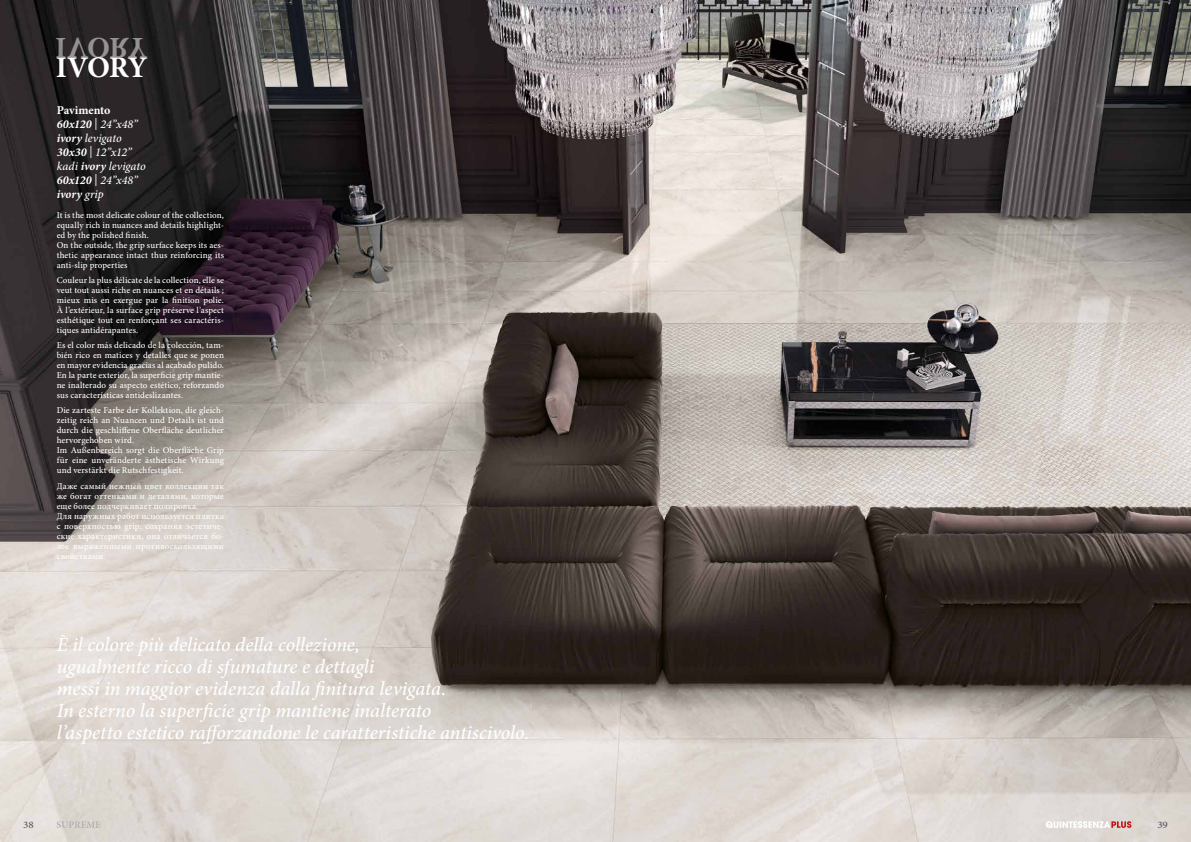
<style>
.page{position:relative;width:1191px;height:842px;background:#fff}
.page>*{position:absolute;margin:0;border:0;box-sizing:border-box;transform-origin:0 0}
.t1{font:700 30px "Minion Pro";letter-spacing:-.035em;color:#fff}
.t2{font:italic 500 20px/22px "Minion Pro";letter-spacing:-.005em;color:#fff}
.t3{font:italic 500 12px/14px "Minion Pro";letter-spacing:-.005em;color:#fff}
.t4{font:500 10px "Minion Pro";color:#575756;scale:1.1 1}
.t5{font:500 9px/10px "Minion Pro";letter-spacing:.01em;color:#fff}
.s1{font-weight:700;font-style:normal}
.s2{font-weight:700}
.s3{font-weight:400;font-style:normal}
</style>
<div class="page">
<img style="left:0;top:0;width:1191px;height:842px">
<svg style="left:57px;top:821px;width:44px;height:7px"></svg>
<svg style="left:1045px;top:821px;width:86px;height:7px"></svg>
<svg style="left:57px;top:37px;width:90px;height:21px;background:#282425"></svg>
<h1 class="t1" style="left:56px;top:46px;width:93px">IVORY</h1>
<h3 class="t3" style="left:57px;top:103px;width:91px"><span class="s1">Pavimento<br></span><span class="s2">60x120</span> <span class="s3">|</span> 24”x48” <span class="s2">ivory</span> levigato<br><span class="s2">30x30</span> <span class="s3">|</span> 12”x12” kadi <span class="s2">ivory</span> levigato<br><span class="s2">60x120</span> <span class="s3">|</span> 24”x48” <span class="s2">ivory</span> grip</h3>
<p class="t5" style="left:57px;top:210px;width:169px">It is the most delicate colour of the collection, equally rich in nuances and details highlight&shy;ed by the polished finish.<br>On the outside, the grip surface keeps its aes&shy;thetic appearance intact thus reinforcing its anti-slip properties</p>
<p class="t5" style="left:57px;top:275px;width:169px;text-align:justify">Couleur la plus délicate de la collection, elle se veut tout aussi riche en nuances et en détails ; mieux mis en exergue par la finition polie.<br>À l’extérieur, la surface grip préserve l’aspect esthétique tout en renforçant ses caractéris&shy;tiques antidérapantes.</p>
<p class="t5" style="left:57px;top:341px;width:169px;text-align:justify">Es el color más delicado de la colección, tam&shy;bién rico en matices y detalles que se ponen en mayor evidencia gracias al acabado pulido.<br>En la parte exterior, la superficie grip mantie&shy;ne inalterado su aspecto estético, reforzando sus características antideslizantes.</p>
<p class="t5" style="left:57px;top:406px;width:169px">Die zarteste Farbe der Kollektion, die gleich&shy;zeitig reich an Nuancen und Details ist und durch die geschliffene Oberfläche deutlicher hervorgehoben wird.<br>Im Außenbereich sorgt die Oberfläche Grip für eine unveränderte ästhetische Wirkung und verstärkt die Rutschfestigkeit.</p>
<p class="t5" style="left:57px;top:481px;width:169px">Даже самый нежный цвет коллекции так же богат оттенками и деталями, которые еще более подчеркивает полировка.<br>Для наружных работ используется плитка с поверхностью grip: сохраняя эстетиче&shy;ские характеристики, она отличается бо&shy;лее выраженными противоскользящими свойствами.</p>
<p class="t2" style="left:57px;top:634px;width:474px">È il colore più delicato della collezione,<br>ugualmente ricco di sfumature e dettagli<br>messi in maggior evidenza dalla finitura levigata.<br>In esterno la superficie grip mantiene inalterato<br>l’aspetto estetico rafforzandone le caratteristiche antiscivolo.</p>
<p class="t4" style="left:23px;top:818px;width:11px">38</p>
<p class="t4" style="left:1157px;top:818px;width:11px">39</p>
</div>
